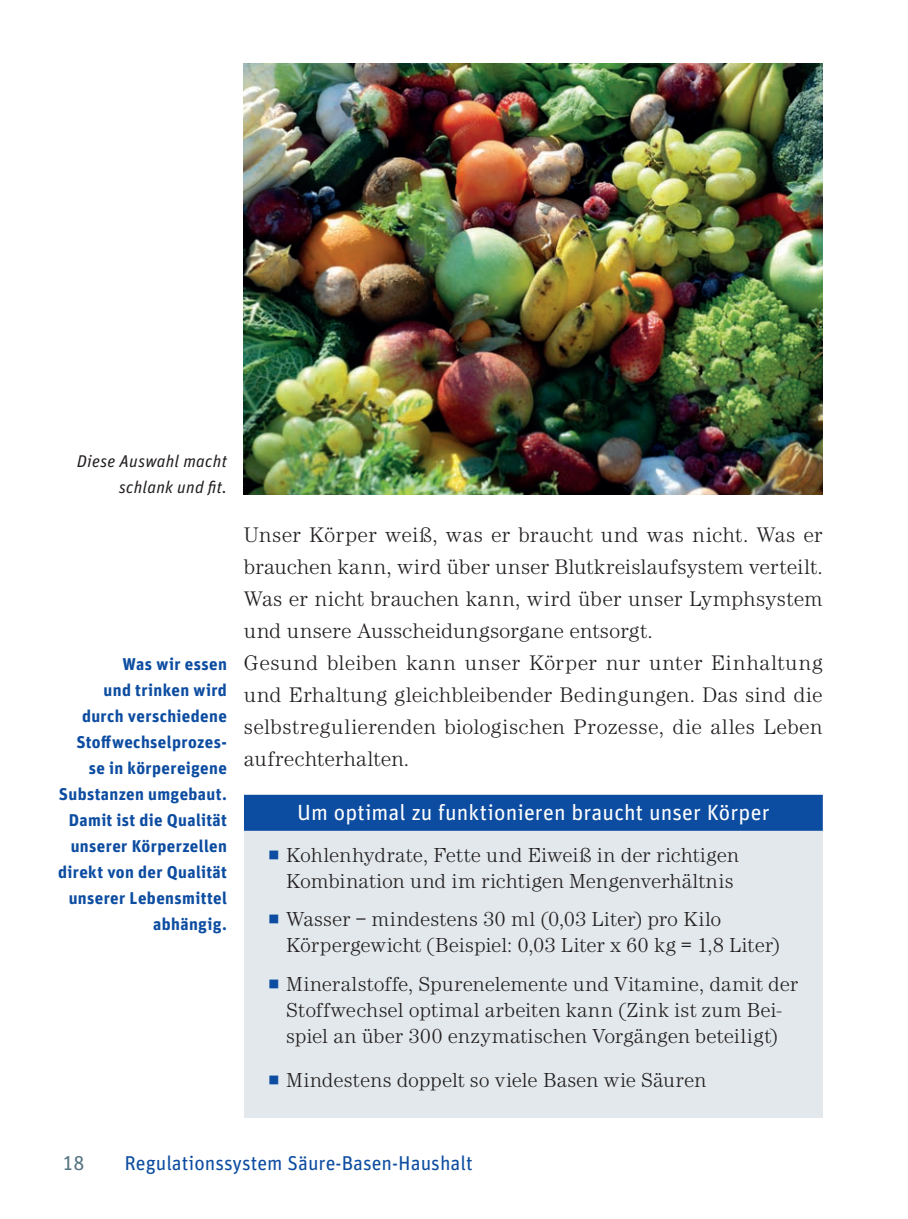
<style>
.page{position:relative;width:908px;height:1219px;background:#fff}
.page>*{position:absolute;margin:0;border:0;box-sizing:border-box;transform-origin:0 0}
.t1{font:22px "Unit";letter-spacing:.005em;color:#fff}
.t2{font:300 21.8px/32px "Century EF";letter-spacing:.005em;color:#231f20}
.t3{font:300 21px/26px "Century EF";color:#231f20}
.t4{font:20px "Unit Regular LF";color:#0d4da1}
.t5{font:20px "Unit Regular LF";color:#557482}
.t6{font:700 17px/26px "Unit";letter-spacing:.02em;color:#0d4da1;text-align:right}
.t7{font:italic 17px/26px "Unit";letter-spacing:.015em;color:#231f20;text-align:right}
</style>
<div class="page">
<div style="left:244px;top:828px;width:578px;height:289px;background:#e2e8eb"></div>
<div style="left:244px;top:795px;width:578px;height:36px;background:#0d4da1"></div>
<img style="left:244px;top:63px;width:578px;height:431px">
<p class="t7" style="left:77px;top:448px;width:151px">Diese Auswahl macht schlank und fit.</p>
<p class="t6" style="left:58px;top:651px;width:170px">Was wir essen<br>und trinken wird durch verschiedene<br>Stoffwechselprozes&shy;se in körpereigene<br>Substanzen umgebaut.<br>Damit ist die Qualität unserer Körperzellen direkt von der Qualität unserer Lebensmittel abhängig.</p>
<p class="t2" style="left:244px;top:519px;width:580px">Unser Körper weiß, was er braucht und was nicht. Was er brauchen kann, wird über unser Blutkreislaufsystem verteilt.<br>Was er nicht brauchen kann, wird über unser Lymphsystem und unsere Ausscheidungsorgane entsorgt.<br>Gesund bleiben kann unser Körper nur unter Einhaltung und Erhaltung gleichbleibender Bedingungen. Das sind die selbstregulierenden biologischen Prozesse, die alles Leben aufrechterhalten.</p>
<p class="t1" style="left:297px;top:799px;width:474px">Um optimal zu funktionieren braucht unser Körper</p>
<p class="t3" style="left:286px;top:843px;width:454px">Kohlenhydrate, Fette und Eiweiß in der richtigen<br>Kombination und im richtigen Mengenverhältnis</p>
<p class="t3" style="left:286px;top:907px;width:495px">Wasser – mindestens 30 ml (0,03 Liter) pro Kilo<br>Körpergewicht (Beispiel: 0,03 Liter x 60 kg = 1,8 Liter)</p>
<p class="t3" style="left:286px;top:971px;width:513px">Mineralstoffe, Spurenelemente und Vitamine, damit der<br>Stoffwechsel optimal arbeiten kann (Zink ist zum Bei&shy;spiel an über 300 enzymatischen Vorgängen beteiligt)</p>
<p class="t3" style="left:286px;top:1067px;width:421px">Mindestens doppelt so viele Basen wie Säuren</p>
<p class="t5" style="left:62px;top:1150px;width:23px">18</p>
<p class="t4" style="left:124px;top:1150px;width:349px">Regulationssystem Säure-Basen-Haushalt</p>
</div>
